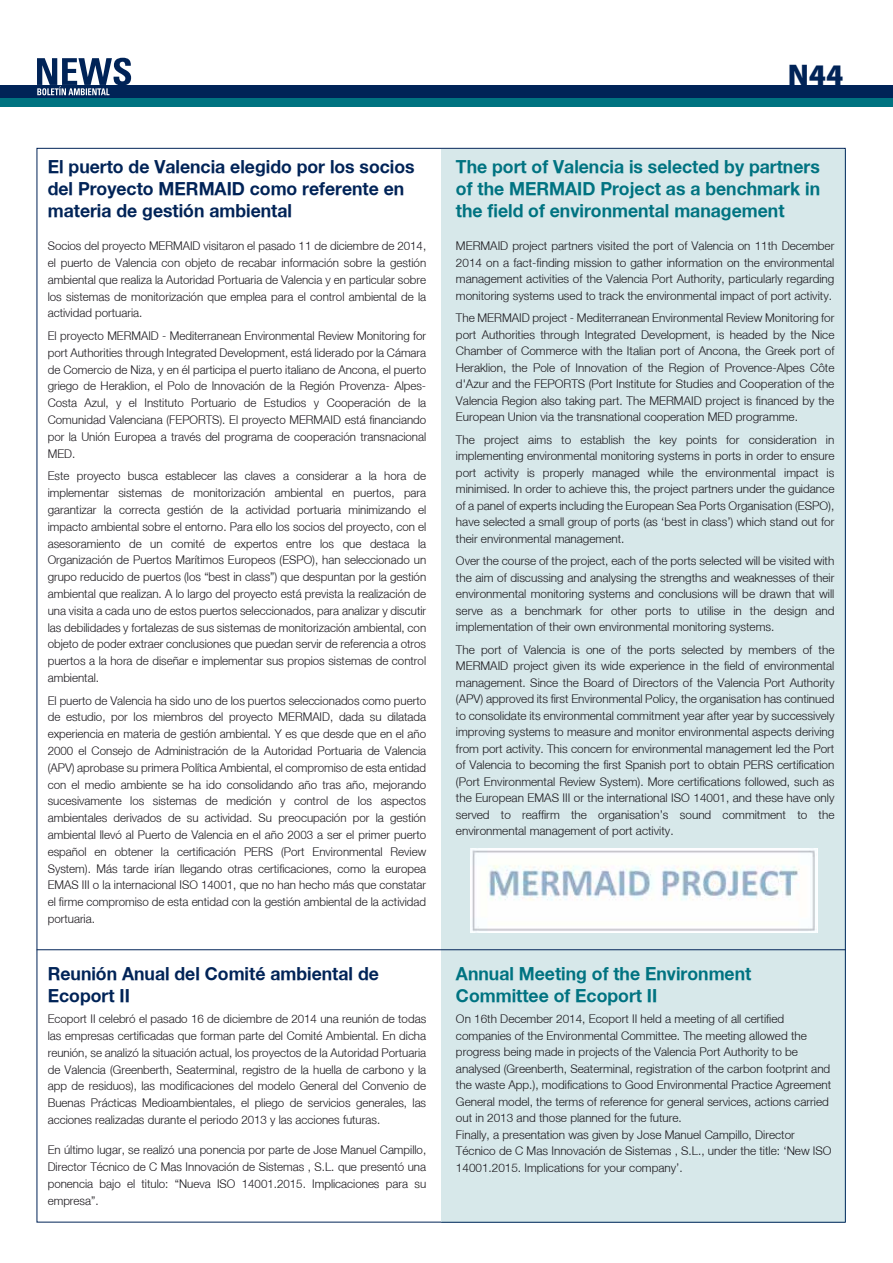
<style>
.page{position:relative;width:893px;height:1263px;background:#fff}
.page>*{position:absolute;margin:0;border:0;box-sizing:border-box;transform-origin:0 0}
.t1{font:900 30px "Myriad Pro";color:#002357}
.t2{font:700 18px/21.6px "Helvetica Neue";color:#007381;text-align:justify}
.t3{font:700 18px/21.6px "Helvetica Neue";color:#002357}
.t4{font:300 12px/16.8px "Helvetica Neue LT";color:#1a171c;text-align:justify;scale:.96 1}
.t5{font:300 12px/16.5px "Helvetica Neue LT";color:#1a171c;text-align:justify}
</style>
<div class="page">
<div style="left:0;top:85px;width:893px;height:13px;background:#002357"></div>
<div style="left:0;top:98px;width:893px;height:8px;background:#007381"></div>
<svg style="left:37px;top:58px;width:94px;height:37px"></svg>
<div style="left:441px;top:149px;width:405px;height:1073px;background:#d7e8ea"></div>
<hr style="left:37px;top:949px;width:809px;height:1px;background:#002357">
<img style="left:471px;top:849px;width:346px;height:84px">
<h1 class="t1" style="left:788px;top:58px;width:57px">N44</h1>
<h2 class="t3" style="left:48px;top:156px;width:368px">El puerto de Valencia elegido por los socios del Proyecto MERMAID como referente en materia de gestión ambiental</h2>
<p class="t4" style="left:48px;top:237px;width:396px">Socios del proyecto MERMAID visitaron el pasado 11 de diciembre de 2014, el puerto de Valencia con objeto de recabar información sobre la gestión ambiental que realiza la Autoridad Portuaria de Valencia y en particular sobre los sistemas de monitorización que emplea para el control ambiental de la actividad portuaria.</p>
<p class="t4" style="left:48px;top:327px;width:396px">El proyecto MERMAID - Mediterranean Environmental Review Monitoring for port Authorities through Integrated Development, está liderado por la Cámara de Comercio de Niza, y en él participa el puerto italiano de Ancona, el puerto griego de Heraklion, el Polo de Innovación de la Región Provenza- Alpes-Costa Azul, y el Instituto Portuario de Estudios y Cooperación de la Comunidad Valenciana (FEPORTS). El proyecto MERMAID está financiando por la Unión Europea a través del programa de cooperación transnacional MED.</p>
<p class="t4" style="left:48px;top:467px;width:396px">Este proyecto busca establecer las claves a considerar a la hora de implementar sistemas de monitorización ambiental en puertos, para garantizar la correcta gestión de la actividad portuaria minimizando el impacto ambiental sobre el entorno. Para ello los socios del proyecto, con el asesoramiento de un comité de expertos entre los que destaca la Organización de Puertos Marítimos Europeos (ESPO), han seleccionado un grupo reducido de puertos (los “best in class”) que despuntan por la gestión ambiental que realizan. A lo largo del proyecto está prevista la realización de una visita a cada uno de estos puertos seleccionados, para analizar y discutir las debilidades y fortalezas de sus sistemas de monitorización ambiental, con objeto de poder extraer conclusiones que puedan servir de referencia a otros puertos a la hora de diseñar e implementar sus propios sistemas de control ambiental.</p>
<p class="t4" style="left:48px;top:692px;width:396px">El puerto de Valencia ha sido uno de los puertos seleccionados como puerto de estudio, por los miembros del proyecto MERMAID, dada su dilatada experiencia en materia de gestión ambiental. Y es que desde que en el año 2000 el Consejo de Administración de la Autoridad Portuaria de Valencia (APV) aprobase su primera Política Ambiental, el compromiso de esta entidad con el medio ambiente se ha ido consolidando año tras año, mejorando sucesivamente los sistemas de medición y control de los aspectos ambientales derivados de su actividad. Su preocupación por la gestión ambiental llevó al Puerto de Valencia en el año 2003 a ser el primer puerto español en obtener la certificación PERS (Port Environmental Review System). Más tarde irían llegando otras certificaciones, como la europea EMAS III o la internacional ISO 14001, que no han hecho más que constatar el firme compromiso de esta entidad con la gestión ambiental de la actividad portuaria.</p>
<h2 class="t3" style="left:48px;top:963px;width:333px">Reunión Anual del Comité ambiental de<br>Ecoport II</h2>
<p class="t4" style="left:48px;top:1010px;width:396px">Ecoport II celebró el pasado 16 de diciembre de 2014 una reunión de todas las empresas certificadas que forman parte del Comité Ambiental. En dicha reunión, se analizó la situación actual, los proyectos de la Autoridad Portuaria de Valencia (Greenberth, Seaterminal, registro de la huella de carbono y la app de residuos), las modificaciones del modelo General del Convenio de Buenas Prácticas Medioambientales, el pliego de servicios generales, las acciones realizadas durante el periodo 2013 y las acciones futuras.</p>
<p class="t4" style="left:48px;top:1141px;width:396px">En último lugar, se realizó una ponencia por parte de Jose Manuel Campillo, Director Técnico de C Mas Innovación de Sistemas , S.L. que presentó una ponencia bajo el titulo: “Nueva ISO 14001.2015. Implicaciones para su empresa”.</p>
<h2 class="t2" style="left:456px;top:156px;width:366px">The port of Valencia is selected by partners of the MERMAID Project as a benchmark in the field of environmental management</h2>
<p class="t5" style="left:456px;top:237px;width:380px">MERMAID project partners visited the port of Valencia on 11th December 2014 on a fact-finding mission to gather information on the environmental management activities of the Valencia Port Authority, particularly regarding monitoring systems used to track the environmental impact of port activity.</p>
<p class="t5" style="left:456px;top:309px;width:380px">The MERMAID project - Mediterranean Environmental Review Monitoring for port Authorities through Integrated Development, is headed by the Nice Chamber of Commerce with the Italian port of Ancona, the Greek port of Heraklion, the Pole of Innovation of the Region of Provence-Alpes Côte d'Azur and the FEPORTS (Port Institute for Studies and Cooperation of the Valencia Region also taking part. The MERMAID project is financed by the European Union via the transnational cooperation MED programme.</p>
<p class="t5" style="left:456px;top:431px;width:380px">The project aims to establish the key points for consideration in implementing environmental monitoring systems in ports in order to ensure port activity is properly managed while the environmental impact is minimised. In order to achieve this, the project partners under the guidance of a panel of experts including the European Sea Ports Organisation (ESPO), have selected a small group of ports (as ‘best in class’) which stand out for their environmental management.</p>
<p class="t5" style="left:456px;top:552px;width:380px">Over the course of the project, each of the ports selected will be visited with the aim of discussing and analysing the strengths and weaknesses of their environmental monitoring systems and conclusions will be drawn that will serve as a benchmark for other ports to utilise in the design and implementation of their own environmental monitoring systems.</p>
<p class="t5" style="left:456px;top:641px;width:380px">The port of Valencia is one of the ports selected by members of the MERMAID project given its wide experience in the field of environmental management. Since the Board of Directors of the Valencia Port Authority (APV) approved its first Environmental Policy, the organisation has continued to consolidate its environmental commitment year after year by successively improving systems to measure and monitor environmental aspects deriving from port activity. This concern for environmental management led the Port of Valencia to becoming the first Spanish port to obtain PERS certification (Port Environmental Review System). More certifications followed, such as the European EMAS III or the international ISO 14001, and these have only served to reaffirm the organisation’s sound commitment to the environmental management of port activity.</p>
<h2 class="t2" style="left:456px;top:963px;width:297px">Annual Meeting of the Environment<br>Committee of Ecoport II</h2>
<p class="t5" style="left:456px;top:1010px;width:377px;text-align:left">On 16th December 2014, Ecoport II held a meeting of all certified companies of the Environmental Committee. The meeting allowed the progress being made in projects of the Valencia Port Authority to be analysed (Greenberth, Seaterminal, registration of the carbon footprint and the waste App.), modifications to Good Environmental Practice Agreement General model, the terms of reference for general services, actions carried out in 2013 and those planned for the future.<br>Finally, a presentation was given by Jose Manuel Campillo, Director Técnico de C Mas Innovación de Sistemas , S.L., under the title: ‘New ISO 14001.2015. Implications for your company’.</p>
</div>
